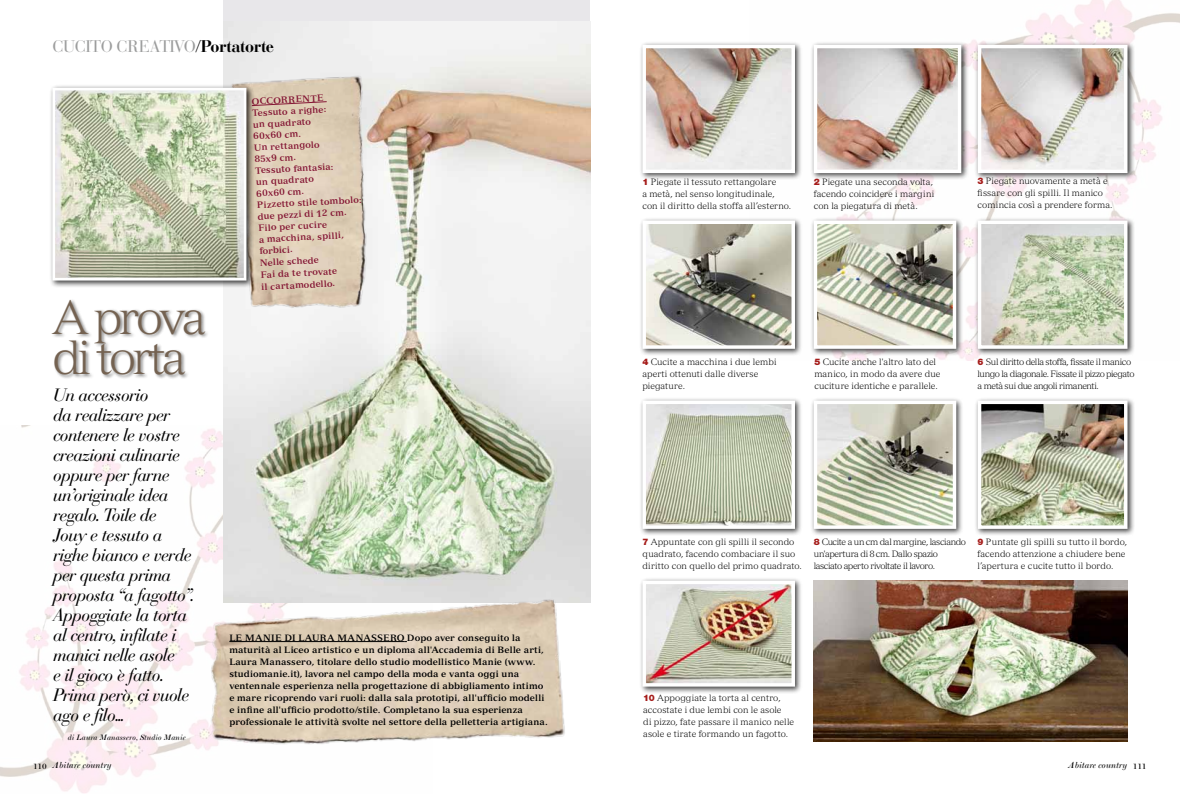
<style>
.page{position:relative;width:1180px;height:794px;background:#fff}
.page>*{position:absolute;margin:0;border:0;box-sizing:border-box;transform-origin:0 0}
.t1{font:300 47px/40px "Versailles LT Std";letter-spacing:-.07em;color:#746251}
.t2{font:italic 17px/20px "BA39";color:#000}
.t3{font:16px "BA39";letter-spacing:-.015em;color:#9c9d9d}
.t4{font:300 9px/12px "Versailles LT Std";color:#000}
.t5{font:700 9px/12px "Versailles LT Std";letter-spacing:.01em;color:#000}
.t6{font:700 9px/11.6px "Versailles LT Std";color:#841634}
.t7{font:300 9px/12px "Versailles LT Std";letter-spacing:-.04em;color:#000}
.t8{font:300 9px/12px "Versailles LT Std";letter-spacing:-.035em;color:#000}
.t9{font:italic 9px "Scotch Roman MT Std";color:#000}
.t10{font:700 9px "Versailles LT Std";letter-spacing:.035em;color:#000}
.t11{font:italic 8px "Scotch Roman MT Std";color:#000}
.s1{color:#000}
.s2{font-weight:500;color:#000}
.s3{font-family:"Helvetica Neue LT";font-weight:900;color:#a51c1a}
.s4{font-style:normal}
</style>
<div class="page">
<img style="left:834px;top:0;width:345px;height:360px">
<img style="left:0;top:425px;width:224px;height:368px">
<div style="left:224px;top:0;width:366px;height:602px;background:#e8e7ea"></div>
<img style="left:224px;top:21px;width:366px;height:581px">
<div style="left:51px;top:298px;width:158px;height:81px;background:#000;opacity:.45"></div>
<div style="left:639px;top:41px;width:163px;height:140px;background:#000;opacity:.75"></div>
<img style="left:646px;top:49px;width:144px;height:120px">
<div style="left:642px;top:45px;width:152px;height:128px;border:3px solid #fff"></div>
<div style="left:810px;top:41px;width:158px;height:140px;background:#000;opacity:.75"></div>
<img style="left:817px;top:49px;width:140px;height:120px">
<div style="left:813px;top:45px;width:148px;height:128px;border:3px solid #fff"></div>
<div style="left:974px;top:41px;width:160px;height:140px;background:#000;opacity:.75"></div>
<img style="left:981px;top:49px;width:142px;height:120px">
<div style="left:977px;top:45px;width:150px;height:128px;border:3px solid #fff"></div>
<div style="left:639px;top:217px;width:163px;height:139px;background:#000;opacity:.75"></div>
<img style="left:646px;top:224px;width:144px;height:121px">
<div style="left:642px;top:220px;width:152px;height:129px;border:3px solid #fff"></div>
<div style="left:810px;top:217px;width:153px;height:139px;background:#000;opacity:.75"></div>
<img style="left:817px;top:224px;width:135px;height:121px">
<div style="left:813px;top:220px;width:143px;height:129px;border:3px solid #fff"></div>
<div style="left:974px;top:217px;width:160px;height:139px;background:#000;opacity:.75"></div>
<img style="left:981px;top:224px;width:142px;height:121px">
<div style="left:977px;top:220px;width:150px;height:129px;border:3px solid #fff"></div>
<div style="left:639px;top:397px;width:163px;height:139px;background:#000;opacity:.75"></div>
<img style="left:646px;top:404px;width:144px;height:121px">
<div style="left:642px;top:400px;width:152px;height:129px;border:3px solid #fff"></div>
<div style="left:810px;top:397px;width:153px;height:139px;background:#000;opacity:.75"></div>
<img style="left:817px;top:404px;width:135px;height:121px">
<div style="left:813px;top:400px;width:143px;height:129px;border:3px solid #fff"></div>
<div style="left:974px;top:397px;width:160px;height:139px;background:#000;opacity:.75"></div>
<img style="left:981px;top:404px;width:142px;height:121px">
<div style="left:977px;top:400px;width:150px;height:129px;border:3px solid #fff"></div>
<div style="left:639px;top:577px;width:163px;height:117px;background:#000;opacity:.75"></div>
<img style="left:646px;top:584px;width:144px;height:98px">
<div style="left:642px;top:580px;width:152px;height:106px;border:3px solid #fff"></div>
<img style="left:224px;top:62px;width:158px;height:254px">
<svg style="left:254px;top:101px;width:73px;height:5px"></svg>
<img style="left:813px;top:580px;width:314px;height:161px">
<div style="left:49px;top:84px;width:205px;height:204px;background:#000;opacity:.75"></div>
<img style="left:56px;top:92px;width:186px;height:184px">
<div style="left:52px;top:88px;width:194px;height:192px;border:3px solid #fff"></div>
<img style="left:200px;top:591px;width:380px;height:171px">
<hr style="left:229px;top:641px;width:176px;height:1px;background:#000">
<h3 class="t3" style="left:52px;top:36px;width:222px">CUCITO CREATIVO<span class="s1">/</span><span class="s2">Portatorte</span></h3>
<h1 class="t1" style="left:52px;top:297px;width:155px">A prova di torta</h1>
<p class="t2" style="left:52px;top:385px;width:141px">Un accessorio<br>da realizzare per contenere le vostre creazioni culinarie oppure per farne un'originale idea regalo. Toile de<br>Jouy e tessuto a righe bianco e verde per questa prima proposta “a fagotto”.<br>Appoggiate la torta al centro, infilate i manici nelle asole<br>e il gioco è fatto.<br>Prima però, ci vuole ago e filo...</p>
<p class="t11" style="left:68px;top:733px;width:120px">di Laura Manassero, Studio Manie</p>
<p class="t6" style="left:251px;top:96px;width:106px;rotate:-3deg">OCCORRENTE<br>Tessuto a righe:<br>un quadrato<br>60x60 cm.<br>Un rettangolo<br>85x9 cm.<br>Tessuto fantasia:<br>un quadrato<br>60x60 cm.<br>Pizzetto stile tombolo: due pezzi di 12 cm.<br>Filo per cucire<br>a macchina, spilli, forbici.<br>Nelle schede<br>Fai da te trovate<br>il cartamodello.</p>
<p class="t5" style="left:229px;top:631px;width:320px;text-indent:177px">Dopo aver conseguito la maturità al Liceo artistico e un diploma all'Accademia di Belle arti, Laura Manassero, titolare dello studio modellistico Manie (www. studiomanie.it), lavora nel campo della moda e vanta oggi una ventennale esperienza nella progettazione di abbigliamento intimo e mare ricoprendo vari ruoli: dalla sala prototipi, all'ufficio modelli e infine all'ufficio prodotto/stile. Completano la sua esperienza professionale le attività svolte nel settore della pelletteria artigiana.</p>
<p class="t10" style="left:229px;top:632px;width:162px">Le manie di Laura Manassero</p>
<p class="t4" style="left:642px;top:175px;width:150px"><span class="s3">1</span> Piegate il tessuto rettangolare<br>a metà, nel senso longitudinale, con il diritto della stoffa all’esterno.</p>
<p class="t4" style="left:813px;top:175px;width:122px"><span class="s3">2</span> Piegate una seconda volta, facendo coincidere i margini con la piegatura di metà.</p>
<p class="t4" style="left:977px;top:175px;width:136px"><span class="s3">3</span> Piegate nuovamente a metà e fissare con gli spilli. Il manico comincia così a prendere forma.</p>
<p class="t4" style="left:642px;top:355px;width:135px"><span class="s3">4</span> Cucite a macchina i due lembi aperti ottenuti dalle diverse piegature.</p>
<p class="t4" style="left:814px;top:355px;width:127px"><span class="s3">5</span> Cucite anche l'altro lato del manico, in modo da avere due cuciture identiche e parallele.</p>
<p class="t7" style="left:977px;top:355px;width:158px"><span class="s3">6</span> Sul diritto della stoffa, fissate il manico lungo la diagonale. Fissate il pizzo piegato a metà sui due angoli rimanenti.</p>
<p class="t4" style="left:642px;top:535px;width:161px"><span class="s3">7</span> Appuntate con gli spilli il secondo quadrato, facendo combaciare il suo diritto con quello del primo quadrato.</p>
<p class="t8" style="left:813px;top:535px;width:154px"><span class="s3">8</span> Cucite a un cm dal margine, lasciando un'apertura di 8 cm. Dallo spazio lasciato aperto rivoltate il lavoro.</p>
<p class="t4" style="left:977px;top:535px;width:151px"><span class="s3">9</span> Puntate gli spilli su tutto il bordo, facendo attenzione a chiudere bene l’apertura e cucite tutto il bordo.</p>
<p class="t4" style="left:643px;top:691px;width:152px"><span class="s3">10</span> Appoggiate la torta al centro, accostate i due lembi con le asole<br>di pizzo, fate passare il manico nelle asole e tirate formando un fagotto.</p>
<p class="t9" style="left:33px;top:760px;width:80px"><span class="s4">110</span> Abitare country</p>
<p class="t9" style="left:1067px;top:760px;width:80px">Abitare country <span class="s4">111</span></p>
</div>
